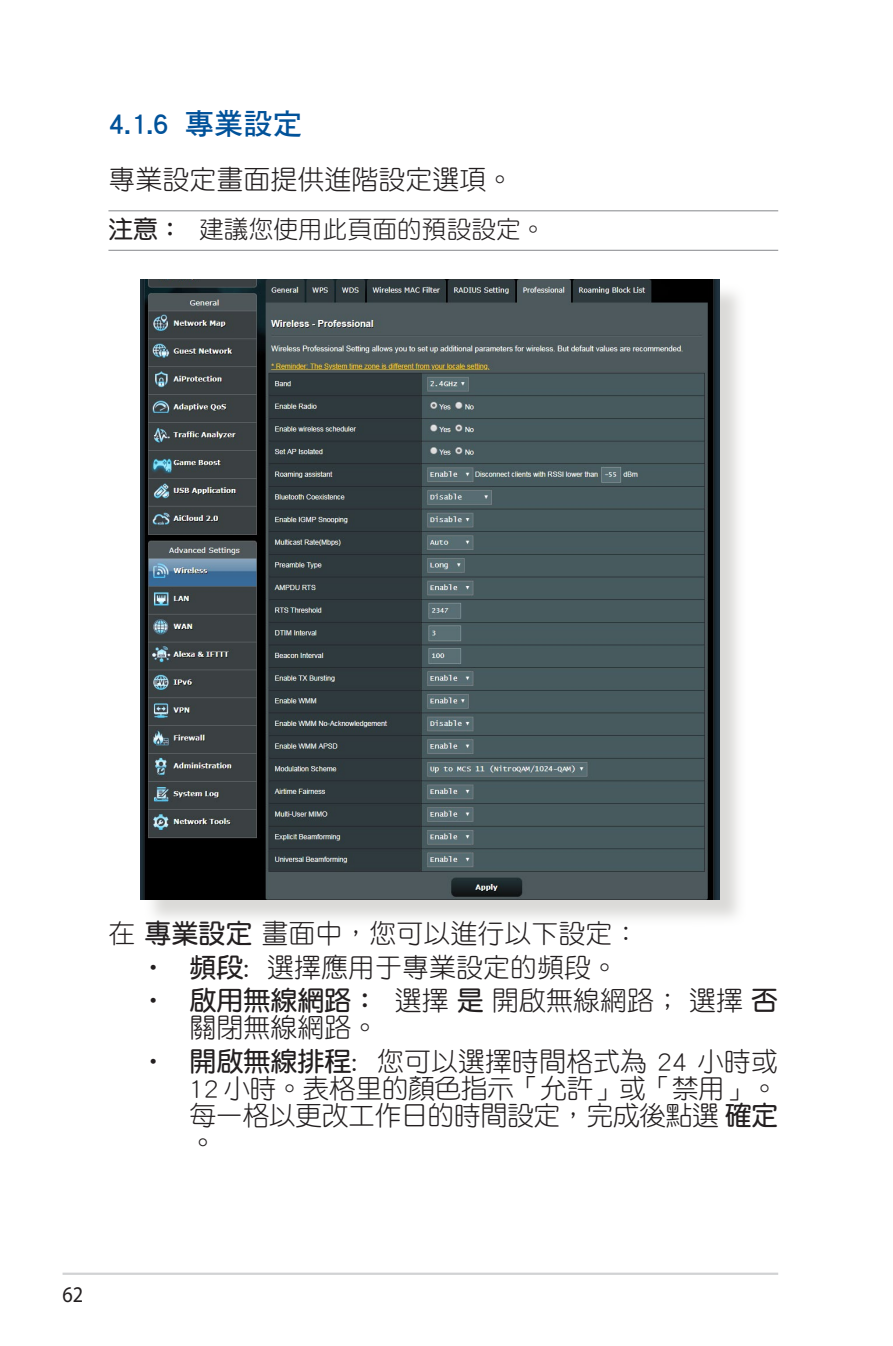
<style>
.page{position:relative;width:893px;height:1346px;background:#fff}
.page>*{position:absolute;margin:0;border:0;box-sizing:border-box;transform-origin:0 0}
.t1{font:29.25px "DF Hei Std W7";color:#01529a}
.t2{font:27px/27px "DF Yuan Std W3";color:#231f20}
.t3{font:24.75px "DF Yuan Std W3";color:#231f20}
.t4{font:22.5px "Myriad";color:#231f20;scale:.9 1}
.s1{font-family:"DF Yuan Std W7"}
</style>
<div class="page">
<hr style="left:63px;top:1272px;width:715px;height:3px;background:#d1d2d4">
<hr style="left:108px;top:210px;width:670px;height:1px;background:#939598">
<hr style="left:108px;top:250px;width:670px;height:1px;background:#939598">
<div style="left:144px;top:283px;width:603px;height:644px;background:#cfcecb;opacity:.75"></div>
<img style="left:140px;top:280px;width:579px;height:619px">
<p class="t1" style="left:108px;top:108px;width:195px">4.1.6 專業設定</p>
<p class="t2" style="left:108px;top:165px;width:406px">專業設定畫面提供進階設定選項。</p>
<p class="t3" style="left:108px;top:216px;width:439px"><span class="s1">注意：</span> 建議您使用此頁面的預設設定。</p>
<p class="t2" style="left:108px;top:920px;width:532px">在 <span class="s1">專業設定</span> 畫面中，您可以進行以下設定：</p>
<p class="t2" style="left:140px;top:953px;width:480px">• <span class="s1">頻段</span>: 選擇應用于專業設定的頻段。</p>
<p class="t2" style="left:189px;top:986px;width:590px;text-indent:-49px">• <span class="s1">啟用無線網路：</span> 選擇 <span class="s1">是</span> 開啟無線網路； 選擇 <span class="s1">否</span>關閉無線網路。</p>
<p class="t2" style="left:189px;top:1047px;width:590px;text-align:justify;text-indent:-49px">• <span class="s1">開啟無線排程</span>: 您可以選擇時間格式為 24 小時或12 小時。表格里的顏色指示「允許」或「禁用」。每一格以更改工作日的時間設定，完成後點選 <span class="s1">確定</span>。</p>
<p class="t4" style="left:63px;top:1283px;width:25px">62</p>
</div>
